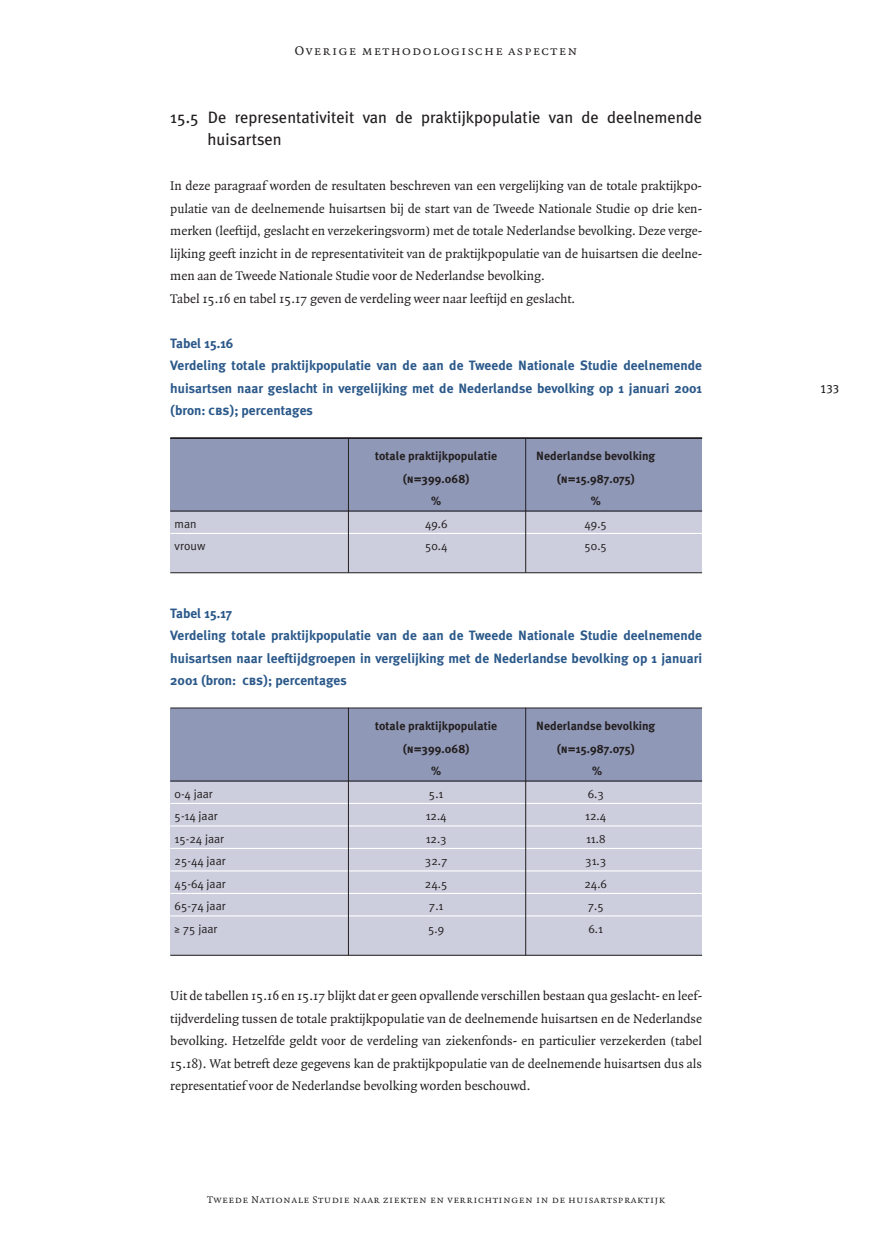
<style>
.page{position:relative;width:872px;height:1233px;background:#fff}
.page>*{position:absolute;margin:0;border:0;box-sizing:border-box;transform-origin:0 0}
.t1{font:16.5px/22.5px "Meta Plus";color:#231f20}
.t2{font:13.5px/22.5px "Quadraat";color:#231f20}
.t3{font:700 13.5px/22.5px "Meta Plus";color:#2b598a}
.t4{font:13.5px "Quadraat Small Caps";letter-spacing:.1em;color:#231f20}
.t5{font:700 12px "Meta Plus";color:#231f20}
.t6{font:12px "Meta Plus Normal";color:#231f20}
.t7{font:12px "Meta Plus Book Caps";color:#231f20}
.t8{font:10.5px "Quadraat Small Caps";letter-spacing:.05em;color:#231f20}
.s1{font-family:"Meta Plus Bold Caps";font-weight:400}
</style>
<div class="page">
<div style="left:170px;top:708px;width:532px;height:247px;background:#cccedd"></div>
<div style="left:170px;top:708px;width:532px;height:73px;background:#9098b7"></div>
<hr style="left:170px;top:708px;width:532px;height:1px;background:#231f20">
<hr style="left:170px;top:781px;width:532px;height:1px;background:#231f20">
<div style="left:170px;top:438px;width:532px;height:135px;background:#cccedd"></div>
<div style="left:170px;top:438px;width:532px;height:73px;background:#9098b7"></div>
<hr style="left:170px;top:511px;width:532px;height:1px;background:#231f20">
<hr style="left:170px;top:955px;width:532px;height:1px;background:#231f20">
<hr style="left:170px;top:573px;width:532px;height:1px;background:#231f20">
<hr style="left:170px;top:438px;width:532px;height:1px;background:#231f20">
<hr style="left:170px;top:533px;width:532px;height:1px;background:#fff">
<hr style="left:170px;top:803px;width:532px;height:1px;background:#fff">
<hr style="left:170px;top:825px;width:532px;height:2px;background:#fff">
<hr style="left:170px;top:848px;width:532px;height:1px;background:#fff">
<hr style="left:170px;top:870px;width:532px;height:2px;background:#fff">
<hr style="left:170px;top:893px;width:532px;height:1px;background:#fff">
<hr style="left:170px;top:915px;width:532px;height:2px;background:#fff">
<hr style="left:348px;top:438px;width:1px;height:135px;background:#231f20">
<hr style="left:525px;top:438px;width:1px;height:135px;background:#231f20">
<hr style="left:348px;top:708px;width:1px;height:247px;background:#231f20">
<hr style="left:525px;top:708px;width:1px;height:247px;background:#231f20">
<p class="t4" style="left:295px;top:43px;width:284px">Overige methodologische aspecten</p>
<p class="t1" style="left:208px;top:107px;width:496px;text-indent:-37px">15.5 De representativiteit van de praktijkpopulatie van de deelnemende huisartsen</p>
<p class="t2" style="left:170px;top:176px;width:533px">In deze paragraaf worden de resultaten beschreven van een vergelijking van de totale praktijkpo&shy;pulatie van de deelnemende huisartsen bij de start van de Tweede Nationale Studie op drie ken&shy;merken (leeftijd, geslacht en verzekeringsvorm) met de totale Nederlandse bevolking. Deze verge&shy;lijking geeft inzicht in de representativiteit van de praktijkpopulatie van de huisartsen die deelne&shy;men aan de Tweede Nationale Studie voor de Nederlandse bevolking.<br>Tabel 15.16 en tabel 15.17 geven de verdeling weer naar leeftijd en geslacht.</p>
<p class="t3" style="left:170px;top:333px;width:533px">Tabel 15.16<br>Verdeling totale praktijkpopulatie van de aan de Tweede Nationale Studie deelnemende huisartsen naar geslacht in vergelijking met de Nederlandse bevolking op 1 januari 2001 (bron: <span class="s1">cbs</span>); percentages</p>
<p class="t5" style="left:375px;top:451px;width:123px">totale praktijkpopulatie</p>
<p class="t5" style="left:536px;top:451px;width:120px">Nederlandse bevolking</p>
<p class="t5" style="left:403px;top:474px;width:68px">(<span class="s1">n</span>=399.068)</p>
<p class="t5" style="left:556px;top:474px;width:80px">(<span class="s1">n</span>=15.987.075)</p>
<p class="t5" style="left:431px;top:496px;width:12px">%</p>
<p class="t5" style="left:590px;top:496px;width:12px">%</p>
<p class="t6" style="left:174px;top:519px;width:23px">man</p>
<p class="t6" style="left:425px;top:519px;width:24px">49.6</p>
<p class="t6" style="left:584px;top:519px;width:24px">49.5</p>
<p class="t6" style="left:174px;top:542px;width:32px">vrouw</p>
<p class="t6" style="left:425px;top:542px;width:24px">50.4</p>
<p class="t6" style="left:584px;top:542px;width:24px">50.5</p>
<p class="t3" style="left:170px;top:603px;width:533px">Tabel 15.17<br>Verdeling totale praktijkpopulatie van de aan de Tweede Nationale Studie deelnemende huisartsen naar leeftijdgroepen in vergelijking met de Nederlandse bevolking op 1 januari 2001 (bron: <span class="s1">cbs</span>); percentages</p>
<p class="t5" style="left:375px;top:721px;width:123px">totale praktijkpopulatie</p>
<p class="t5" style="left:536px;top:721px;width:120px">Nederlandse bevolking</p>
<p class="t5" style="left:403px;top:744px;width:68px">(<span class="s1">n</span>=399.068)</p>
<p class="t5" style="left:556px;top:744px;width:80px">(<span class="s1">n</span>=15.987.075)</p>
<p class="t5" style="left:431px;top:766px;width:12px">%</p>
<p class="t5" style="left:592px;top:766px;width:12px">%</p>
<p class="t6" style="left:174px;top:789px;width:40px">0-4 jaar</p>
<p class="t6" style="left:429px;top:789px;width:16px">5.1</p>
<p class="t6" style="left:587px;top:789px;width:18px">6.3</p>
<p class="t6" style="left:174px;top:812px;width:45px">5-14 jaar</p>
<p class="t6" style="left:426px;top:812px;width:22px">12.4</p>
<p class="t6" style="left:585px;top:812px;width:22px">12.4</p>
<p class="t6" style="left:174px;top:834px;width:51px">15-24 jaar</p>
<p class="t6" style="left:426px;top:834px;width:22px">12.3</p>
<p class="t6" style="left:586px;top:834px;width:21px">11.8</p>
<p class="t6" style="left:174px;top:857px;width:53px">25-44 jaar</p>
<p class="t6" style="left:425px;top:857px;width:24px">32.7</p>
<p class="t6" style="left:585px;top:857px;width:22px">31.3</p>
<p class="t6" style="left:174px;top:879px;width:53px">45-64 jaar</p>
<p class="t6" style="left:425px;top:879px;width:24px">24.5</p>
<p class="t6" style="left:584px;top:879px;width:24px">24.6</p>
<p class="t6" style="left:174px;top:902px;width:53px">65-74 jaar</p>
<p class="t6" style="left:429px;top:902px;width:16px">7.1</p>
<p class="t6" style="left:587px;top:902px;width:18px">7.5</p>
<p class="t6" style="left:174px;top:924px;width:44px">≥ 75 jaar</p>
<p class="t6" style="left:428px;top:924px;width:18px">5.9</p>
<p class="t6" style="left:588px;top:924px;width:16px">6.1</p>
<p class="t2" style="left:170px;top:986px;width:533px;text-align:justify">Uit de tabellen 15.16 en 15.17 blijkt dat er geen opvallende verschillen bestaan qua geslacht- en leef&shy;tijdverdeling tussen de totale praktijkpopulatie van de deelnemende huisartsen en de Nederlandse bevolking. Hetzelfde geldt voor de verdeling van ziekenfonds- en particulier verzekerden (tabel 15.18). Wat betreft deze gegevens kan de praktijkpopulatie van de deelnemende huisartsen dus als representatief voor de Nederlandse bevolking worden beschouwd.</p>
<p class="t8" style="left:207px;top:1193px;width:460px">Tweede Nationale Studie naar ziekten en verrichtingen in de huisartspraktijk</p>
<p class="t7" style="left:820px;top:382px;width:21px">133</p>
</div>
